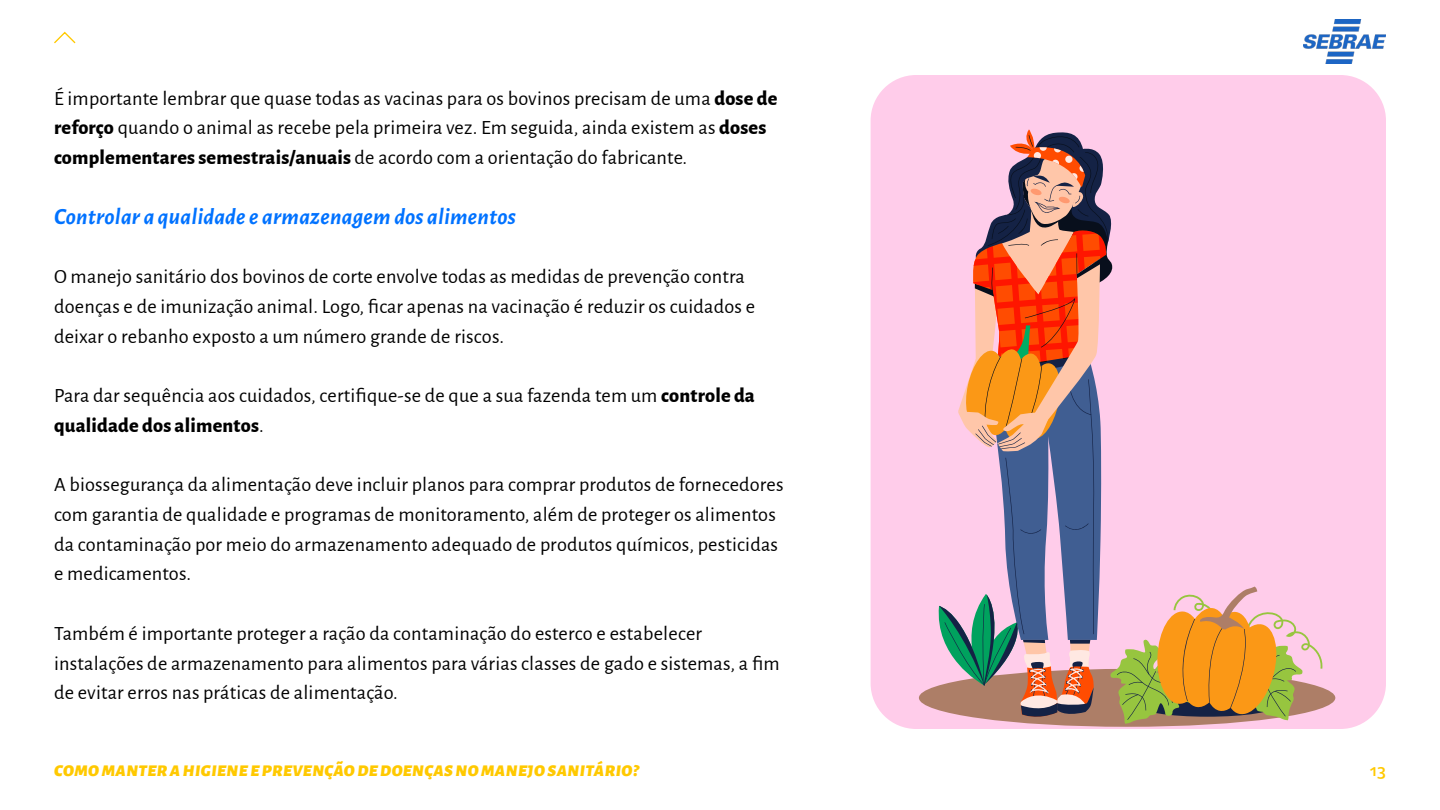
<style>
.page{position:relative;width:1440px;height:810px;background:#fff}
.page>*{position:absolute;margin:0;border:0;box-sizing:border-box;transform-origin:0 0}
.t1{font:italic 700 23.25px "Alegreya Sans";letter-spacing:.01em;color:#0072ff}
.t2{font:20.25px/29.7px "Alegreya Sans";letter-spacing:.01em;color:#000}
.t3{font:italic 900 16.5px "Alegreya Sans";letter-spacing:.03em;color:#ffc900}
.t4{font:500 16.5px "Campuni Demo";color:#ffc900}
.s1{font-weight:800}
</style>
<div class="page">
<svg style="left:54px;top:31px;width:22px;height:13px"></svg>
<img style="left:1304px;top:19px;width:82px;height:45px">
<div style="left:871px;top:75px;width:515px;height:654px;background:#ffccea;border-radius:46px"></div>
<div style="left:919px;top:669px;width:416px;height:58px;background:#ad7e67;border-radius:50%"></div>
<svg style="left:934px;top:129px;width:389px;height:595px"></svg>
<p class="t2" style="left:54px;top:82px;width:725px">É importante lembrar que quase todas as vacinas para os bovinos precisam de uma <span class="s1">dose de reforço</span> quando o animal as recebe pela primeira vez. Em seguida, ainda existem as <span class="s1">doses complementares semestrais/anuais</span> de acordo com a orientação do fabricante.</p>
<p class="t1" style="left:54px;top:199px;width:463px">Controlar a qualidade e armazenagem dos alimentos</p>
<p class="t2" style="left:54px;top:261px;width:703px">O manejo sanitário dos bovinos de corte envolve todas as medidas de prevenção contra doenças e de imunização animal. Logo, ficar apenas na vacinação é reduzir os cuidados e deixar o rebanho exposto a um número grande de riscos.</p>
<p class="t2" style="left:54px;top:380px;width:702px">Para dar sequência aos cuidados, certifique-se de que a sua fazenda tem um <span class="s1">controle da qualidade dos alimentos</span>.</p>
<p class="t2" style="left:54px;top:469px;width:731px">A biossegurança da alimentação deve incluir planos para comprar produtos de fornecedores com garantia de qualidade e programas de monitoramento, além de proteger os alimentos da contaminação por meio do armazenamento adequado de produtos químicos, pesticidas e medicamentos.</p>
<p class="t2" style="left:54px;top:617px;width:727px">Também é importante proteger a ração da contaminação do esterco e estabelecer instalações de armazenamento para alimentos para várias classes de gado e sistemas, a fim de evitar erros nas práticas de alimentação.</p>
<p class="t3" style="left:54px;top:758px;width:586px">COMO MANTER A HIGIENE E PREVENÇÃO DE DOENÇAS NO MANEJO SANITÁRIO?</p>
<p class="t4" style="left:1370px;top:763px;width:18px">13</p>
</div>
